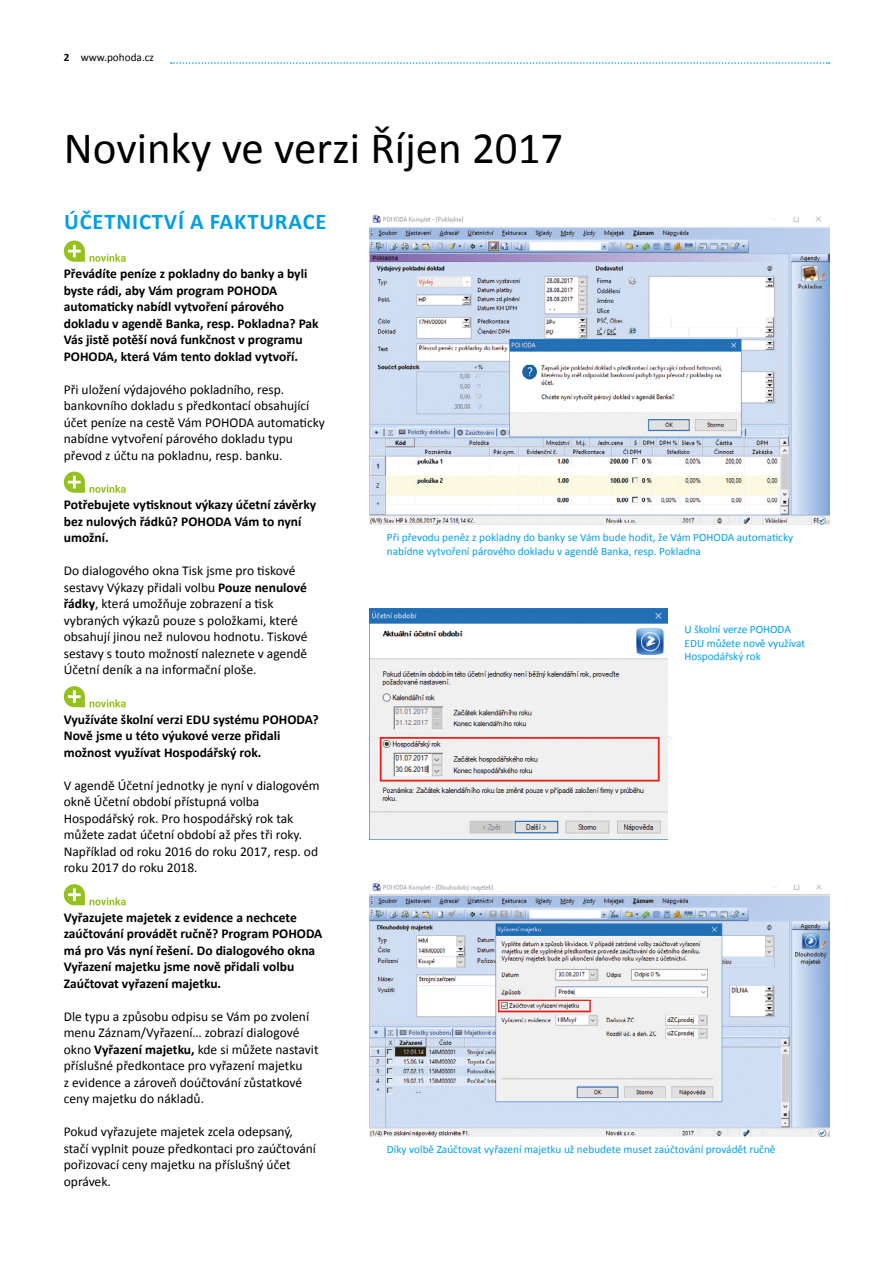
<style>
.page{position:relative;width:893px;height:1263px;background:#fff}
.page>*{position:absolute;margin:0;border:0;box-sizing:border-box;transform-origin:0 0}
.t1{font:45px "Calibri";color:#000}
.t2{font:700 22.5px "Calibri";letter-spacing:.04em;color:#009fe3}
.t3{font:13.5px/16.5px "Calibri";color:#000}
.t4{font:700 13.5px/16.5px "Calibri";color:#000}
.t5{font:11.25px/13.5px "Calibri";color:#009fe3}
.t6{font:11.25px "Calibri";color:#000}
.s1{font-weight:700}
</style>
<div class="page">
<svg style="left:171px;top:62px;width:658px;height:2px"></svg>
<svg style="left:64px;top:241px;width:62px;height:21px"></svg>
<svg style="left:64px;top:472px;width:62px;height:21px"></svg>
<svg style="left:64px;top:686px;width:62px;height:21px"></svg>
<svg style="left:64px;top:884px;width:62px;height:21px"></svg>
<img style="left:370px;top:215px;width:459px;height:309px">
<img style="left:370px;top:608px;width:298px;height:231px">
<img style="left:370px;top:882px;width:459px;height:254px">
<p class="t6" style="left:64px;top:50px;width:92px"><span class="s1">2</span> www.pohoda.cz</p>
<h1 class="t1" style="left:64px;top:119px;width:501px">Novinky ve verzi Říjen 2017</h1>
<h2 class="t2" style="left:64px;top:207px;width:264px">ÚČETNICTVÍ A FAKTURACE</h2>
<p class="t4" style="left:64px;top:266px;width:256px">Převádíte peníze z pokladny do banky a byli byste rádi, aby Vám program POHODA automaticky nabídl vytvoření párového dokladu v agendě Banka, resp. Pokladna? Pak Vás jistě potěší nová funkčnost v programu POHODA, která Vám tento doklad vytvoří.</p>
<p class="t3" style="left:64px;top:381px;width:263px">Při uložení výdajového pokladního, resp. bankovního dokladu s předkontací obsahující účet peníze na cestě Vám POHODA automaticky nabídne vytvoření párového dokladu typu převod z účtu na pokladnu, resp. banku.</p>
<p class="t4" style="left:64px;top:497px;width:254px">Potřebujete vytisknout výkazy účetní závěrky bez nulových řádků? POHODA Vám to nyní umožní.</p>
<p class="t3" style="left:64px;top:563px;width:245px">Do dialogového okna Tisk jsme pro tiskové sestavy Výkazy přidali volbu <span class="s1">Pouze nenulové řádky</span>, která umožňuje zobrazení a tisk vybraných výkazů pouze s položkami, které obsahují jinou než nulovou hodnotu. Tiskové sestavy s touto možností naleznete v agendě Účetní deník a na informační ploše.</p>
<p class="t4" style="left:64px;top:711px;width:256px">Využíváte školní verzi EDU systému POHODA?<br>Nově jsme u této výukové verze přidali možnost využívat Hospodářský rok.</p>
<p class="t3" style="left:64px;top:777px;width:257px">V agendě Účetní jednotky je nyní v dialogovém okně Účetní období přístupná volba Hospodářský rok. Pro hospodářský rok tak můžete zadat účetní období až přes tři roky.<br>Například od roku 2016 do roku 2017, resp. od roku 2017 do roku 2018.</p>
<p class="t5" style="left:387px;top:531px;width:408px">Při převodu peněz z pokladny do banky se Vám bude hodit, že Vám POHODA automaticky nabídne vytvoření párového dokladu v agendě Banka, resp. Pokladna</p>
<p class="t5" style="left:685px;top:623px;width:122px">U školní verze POHODA<br>EDU můžete nově využívat<br>Hospodářský rok</p>
<p class="t4" style="left:64px;top:909px;width:260px">Vyřazujete majetek z evidence a nechcete zaúčtování provádět ručně? Program POHODA má pro Vás nyní řešení. Do dialogového okna Vyřazení majetku jsme nově přidali volbu Zaúčtovat vyřazení majetku.</p>
<p class="t3" style="left:64px;top:1008px;width:256px">Dle typu a způsobu odpisu se Vám po zvolení menu Záznam/Vyřazení… zobrazí dialogové okno <span class="s1">Vyřazení majetku,</span> kde si můžete nastavit příslušné předkontace pro vyřazení majetku<br>z evidence a zároveň doúčtování zůstatkové ceny majetku do nákladů.</p>
<p class="t3" style="left:64px;top:1124px;width:254px">Pokud vyřazujete majetek zcela odepsaný, stačí vyplnit pouze předkontaci pro zaúčtování pořizovací ceny majetku na příslušný účet oprávek.</p>
<p class="t5" style="left:387px;top:1143px;width:390px">Díky volbě Zaúčtovat vyřazení majetku už nebudete muset zaúčtování provádět ručně</p>
</div>
